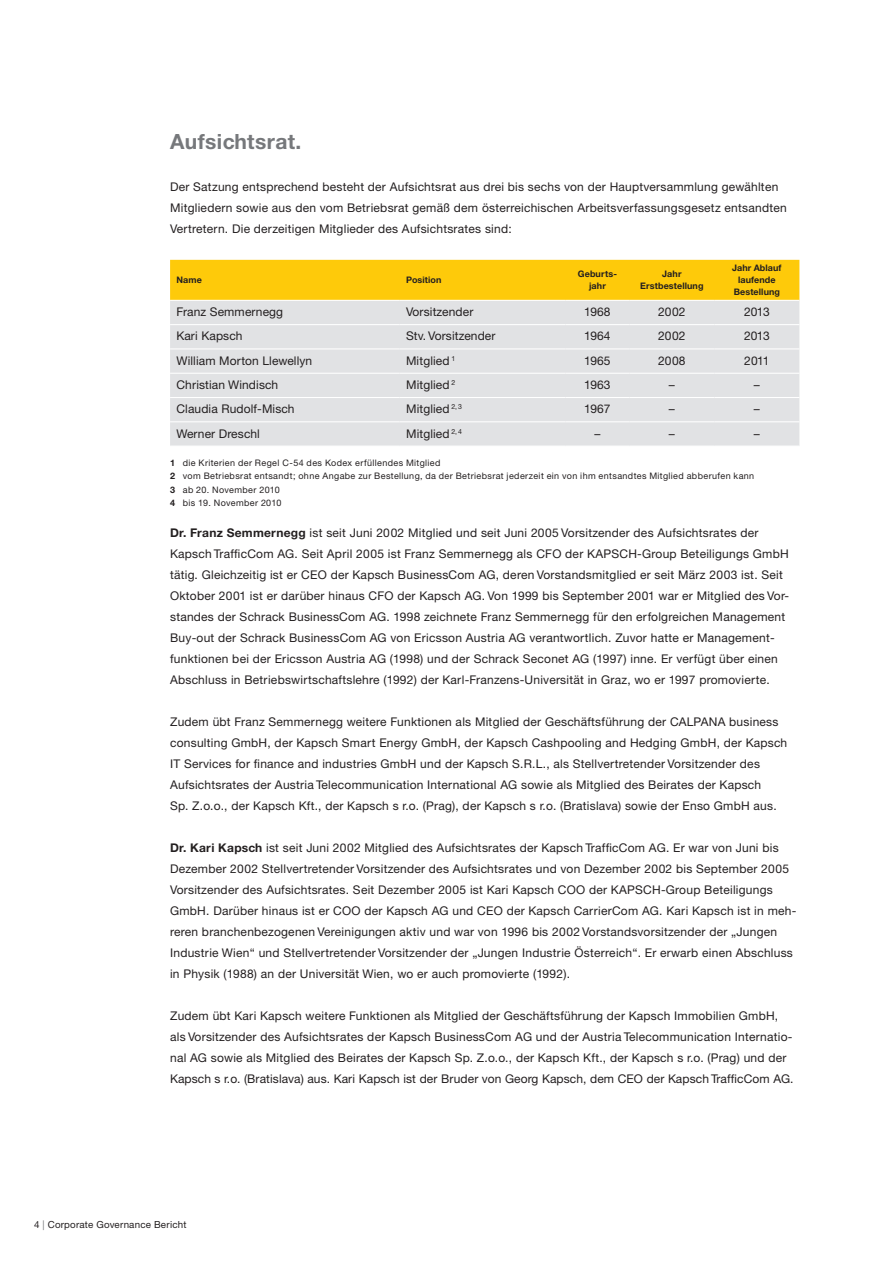
<style>
.page{position:relative;width:893px;height:1263px;background:#fff}
.page>*{position:absolute;margin:0;border:0;box-sizing:border-box;transform-origin:0 0}
.t1{font:700 21px "Helvetica Neue CE";letter-spacing:.02em;color:#76787b}
.t2{font:12px/21px "Helvetica Neue CE";letter-spacing:.02em;color:#231f20}
.t3{font:9.75px "Helvetica Neue CE";letter-spacing:.02em;color:#231f20}
.t4{font:9px/13.5px "Helvetica Neue CE";letter-spacing:.045em;color:#231f20}
.t5{font:700 9px/12px "Helvetica Neue CE";letter-spacing:.01em;color:#231f20;text-align:center}
.s1{font-weight:700}
.s2{color:#76787b}
</style>
<div class="page">
<div style="left:170px;top:260px;width:629px;height:40px;background:#feca0a"></div>
<div style="left:170px;top:301px;width:629px;height:145px;background:#e1e2e4"></div>
<hr style="left:170px;top:324px;width:230px;height:1px;background:#fff">
<hr style="left:400px;top:324px;width:166px;height:1px;background:#fff">
<hr style="left:566px;top:324px;width:63px;height:1px;background:#fff">
<hr style="left:629px;top:324px;width:85px;height:1px;background:#fff">
<hr style="left:714px;top:324px;width:85px;height:1px;background:#fff">
<hr style="left:170px;top:348px;width:230px;height:1px;background:#fff">
<hr style="left:400px;top:348px;width:166px;height:1px;background:#fff">
<hr style="left:566px;top:348px;width:63px;height:1px;background:#fff">
<hr style="left:629px;top:348px;width:85px;height:1px;background:#fff">
<hr style="left:714px;top:348px;width:85px;height:1px;background:#fff">
<hr style="left:170px;top:373px;width:230px;height:1px;background:#fff">
<hr style="left:400px;top:373px;width:166px;height:1px;background:#fff">
<hr style="left:566px;top:373px;width:63px;height:1px;background:#fff">
<hr style="left:629px;top:373px;width:85px;height:1px;background:#fff">
<hr style="left:714px;top:373px;width:85px;height:1px;background:#fff">
<hr style="left:170px;top:397px;width:230px;height:1px;background:#fff">
<hr style="left:400px;top:397px;width:166px;height:1px;background:#fff">
<hr style="left:566px;top:397px;width:63px;height:1px;background:#fff">
<hr style="left:629px;top:397px;width:85px;height:1px;background:#fff">
<hr style="left:714px;top:397px;width:85px;height:1px;background:#fff">
<hr style="left:170px;top:421px;width:230px;height:1px;background:#fff">
<hr style="left:400px;top:421px;width:166px;height:1px;background:#fff">
<hr style="left:566px;top:421px;width:63px;height:1px;background:#fff">
<hr style="left:629px;top:421px;width:85px;height:1px;background:#fff">
<hr style="left:714px;top:421px;width:85px;height:1px;background:#fff">
<h1 class="t1" style="left:170px;top:128px;width:133px">Aufsichtsrat.</h1>
<p class="t2" style="left:170px;top:176px;width:618px">Der Satzung entsprechend besteht der Aufsichtsrat aus drei bis sechs von der Hauptversammlung gewählten<br>Mitgliedern sowie aus den vom Betriebsrat gemäß dem österreichischen Arbeitsverfassungsgesetz entsandten<br>Vertretern. Die derzeitigen Mitglieder des Aufsichtsrates sind:</p>
<p class="t5" style="left:176px;top:274px;width:27px">Name</p>
<p class="t5" style="left:406px;top:274px;width:37px">Position</p>
<p class="t5" style="left:578px;top:268px;width:41px">Geburts&shy;jahr</p>
<p class="t5" style="left:640px;top:268px;width:65px">Jahr<br>Erstbestellung</p>
<p class="t5" style="left:732px;top:262px;width:51px">Jahr Ablauf laufende<br>Bestellung</p>
<p class="t2" style="left:176px;top:301px;width:108px">Franz Semmernegg</p>
<p class="t2" style="left:406px;top:301px;width:69px">Vorsitzender</p>
<p class="t2" style="left:584px;top:301px;width:28px">1968</p>
<p class="t2" style="left:658px;top:301px;width:29px">2002</p>
<p class="t2" style="left:744px;top:301px;width:27px">2013</p>
<p class="t2" style="left:176px;top:326px;width:68px">Kari Kapsch</p>
<p class="t2" style="left:406px;top:326px;width:91px">Stv. Vorsitzender</p>
<p class="t2" style="left:584px;top:326px;width:28px">1964</p>
<p class="t2" style="left:658px;top:326px;width:29px">2002</p>
<p class="t2" style="left:744px;top:326px;width:27px">2013</p>
<p class="t2" style="left:176px;top:350px;width:137px">William Morton Llewellyn</p>
<p class="t2" style="left:406px;top:350px;width:51px">Mitglied <sup>1</sup></p>
<p class="t2" style="left:584px;top:350px;width:28px">1965</p>
<p class="t2" style="left:658px;top:350px;width:29px">2008</p>
<p class="t2" style="left:744px;top:350px;width:27px">2011</p>
<p class="t2" style="left:176px;top:374px;width:103px">Christian Windisch</p>
<p class="t2" style="left:406px;top:374px;width:51px">Mitglied <sup>2</sup></p>
<p class="t2" style="left:584px;top:374px;width:28px">1963</p>
<p class="t2" style="left:669px;top:374px;width:7px">–</p>
<p class="t2" style="left:754px;top:374px;width:7px">–</p>
<p class="t2" style="left:176px;top:399px;width:120px">Claudia Rudolf-Misch</p>
<p class="t2" style="left:406px;top:399px;width:58px">Mitglied <sup>2,</sup> <sup>3</sup></p>
<p class="t2" style="left:584px;top:399px;width:28px">1967</p>
<p class="t2" style="left:669px;top:399px;width:7px">–</p>
<p class="t2" style="left:754px;top:399px;width:7px">–</p>
<p class="t2" style="left:176px;top:423px;width:85px">Werner Dreschl</p>
<p class="t2" style="left:406px;top:423px;width:58px">Mitglied <sup>2,</sup> <sup>4</sup></p>
<p class="t2" style="left:594px;top:423px;width:7px">–</p>
<p class="t2" style="left:669px;top:423px;width:7px">–</p>
<p class="t2" style="left:754px;top:423px;width:7px">–</p>
<p class="t4" style="left:170px;top:456px;width:586px"><span class="s1">1</span> die Kriterien der Regel C-54 des Kodex erfüllendes Mitglied<br><span class="s1">2</span> vom Betriebsrat entsandt; ohne Angabe zur Bestellung, da der Betriebsrat jederzeit ein von ihm entsandtes Mitglied abberufen kann <span class="s1">3</span> ab 20. November 2010<br><span class="s1">4</span> bis 19. November 2010</p>
<p class="t2" style="left:170px;top:523px;width:620px"><span class="s1">Dr. Franz Semmernegg</span> ist seit Juni 2002 Mitglied und seit Juni 2005 Vorsitzender des Aufsichtsrates der Kapsch TrafficCom AG. Seit April 2005 ist Franz Semmernegg als CFO der KAPSCH-Group Beteiligungs GmbH tätig. Gleichzeitig ist er CEO der Kapsch BusinessCom AG, deren Vorstandsmitglied er seit März 2003 ist. Seit Oktober 2001 ist er darüber hinaus CFO der Kapsch AG. Von 1999 bis September 2001 war er Mitglied des Vor&shy;standes der Schrack BusinessCom AG. 1998 zeichnete Franz Semmernegg für den erfolgreichen Management Buy-out der Schrack BusinessCom AG von Ericsson Austria AG verantwortlich. Zuvor hatte er Management&shy;funktionen bei der Ericsson Austria AG (1998) und der Schrack Seconet AG (1997) inne. Er verfügt über einen Abschluss in Betriebswirtschaftslehre (1992) der Karl-Franzens-Universität in Graz, wo er 1997 promovierte.</p>
<p class="t2" style="left:170px;top:712px;width:619px">Zudem übt Franz Semmernegg weitere Funktionen als Mitglied der Geschäftsführung der CALPANA business consulting GmbH, der Kapsch Smart Energy GmbH, der Kapsch Cashpooling and Hedging GmbH, der Kapsch IT Services for finance and industries GmbH und der Kapsch S.R.L., als Stellvertretender Vorsitzender des Aufsichtsrates der Austria Telecommunication International AG sowie als Mitglied des Beirates der Kapsch<br>Sp. Z.o.o., der Kapsch Kft., der Kapsch s r.o. (Prag), der Kapsch s r.o. (Bratislava) sowie der Enso GmbH aus.</p>
<p class="t2" style="left:170px;top:838px;width:628px"><span class="s1">Dr. Kari Kapsch</span> ist seit Juni 2002 Mitglied des Aufsichtsrates der Kapsch TrafficCom AG. Er war von Juni bis Dezember 2002 Stellvertretender Vorsitzender des Aufsichtsrates und von Dezember 2002 bis September 2005<br>Vorsitzender des Aufsichtsrates. Seit Dezember 2005 ist Kari Kapsch COO der KAPSCH-Group Beteiligungs GmbH. Darüber hinaus ist er COO der Kapsch AG und CEO der Kapsch CarrierCom AG. Kari Kapsch ist in meh&shy;reren branchenbezogenen Vereinigungen aktiv und war von 1996 bis 2002 Vorstandsvorsitzender der „Jungen Industrie Wien“ und Stellvertretender Vorsitzender der „Jungen Industrie Österreich“. Er erwarb einen Abschluss in Physik (1988) an der Universität Wien, wo er auch promovierte (1992).</p>
<p class="t2" style="left:170px;top:1006px;width:625px">Zudem übt Kari Kapsch weitere Funktionen als Mitglied der Geschäftsführung der Kapsch Immobilien GmbH, als Vorsitzender des Aufsichtsrates der Kapsch BusinessCom AG und der Austria Telecommunication Internatio&shy;nal AG sowie als Mitglied des Beirates der Kapsch Sp. Z.o.o., der Kapsch Kft., der Kapsch s r.o. (Prag) und der Kapsch s r.o. (Bratislava) aus. Kari Kapsch ist der Bruder von Georg Kapsch, dem CEO der Kapsch TrafficCom AG.</p>
<p class="t3" style="left:34px;top:1218px;width:154px">4 <span class="s2">|</span> Corporate Governance Bericht</p>
</div>
